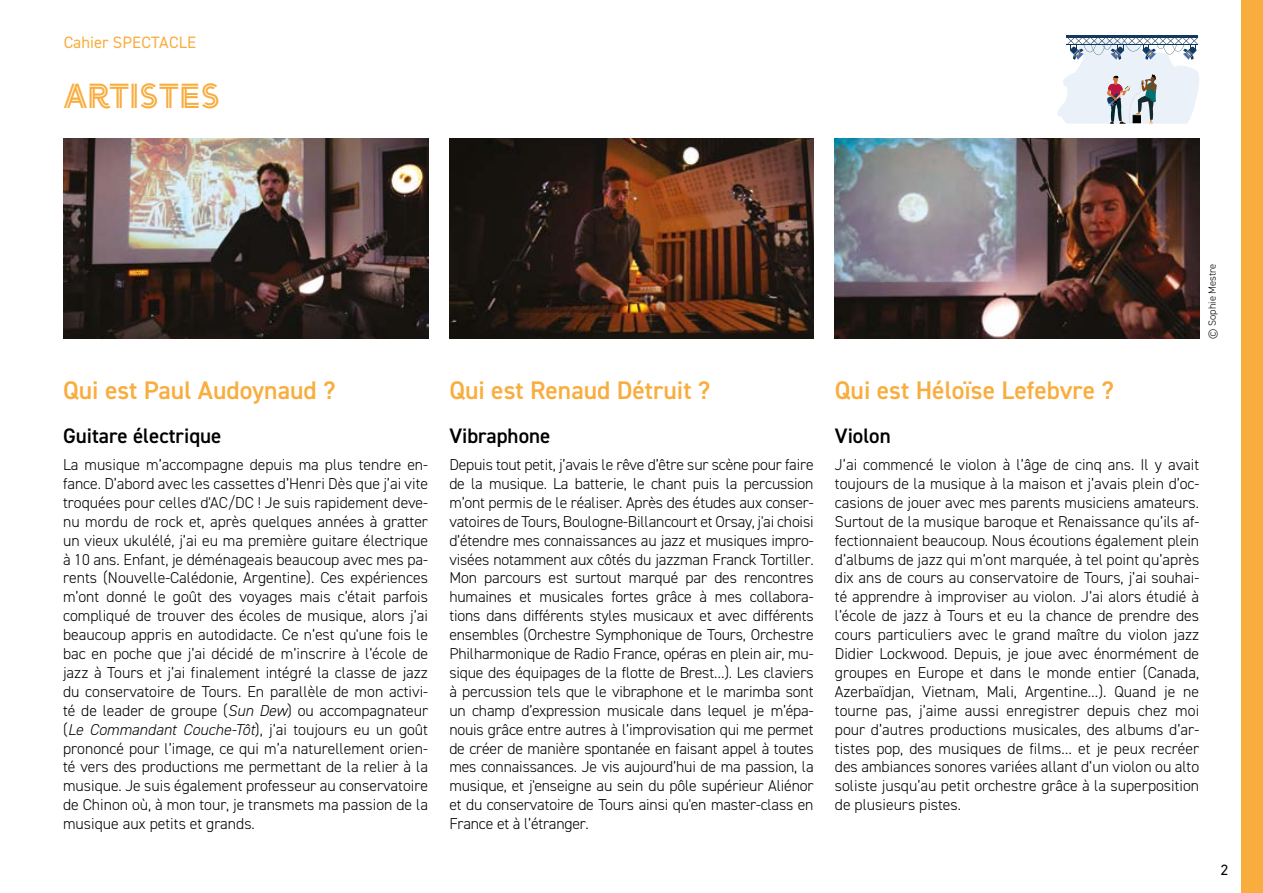
<style>
.page{position:relative;width:1263px;height:893px;background:#fff}
.page>*{position:absolute;margin:0;border:0;box-sizing:border-box;transform-origin:0 0}
.t1{font:34.5px "Arya Double";color:#f8ad3e}
.t2{font:600 25.5px "DIN2014";color:#f8ad3e}
.t3{font:600 21px "DIN2014";color:#000}
.t4{font:16.5px "DIN2014";letter-spacing:.01em;color:#f8ad3e}
.t5{font:300 15.75px/18.9px "DIN2014";color:#000;text-align:justify}
.t6{font:15px "DIN2014";color:#000}
.t7{font:300 10.5px "DIN2014";color:#000}
.s1{font-style:italic}
</style>
<div class="page">
<hr style="left:1066px;top:35px;width:132px;height:3px;background:#12385c">
<svg style="left:1057px;top:37px;width:142px;height:87px"></svg>
<div style="left:1242px;top:0;width:21px;height:893px;background:#f8ad3e"></div>
<img style="left:63px;top:138px;width:365px;height:201px">
<img style="left:449px;top:138px;width:365px;height:201px">
<img style="left:835px;top:138px;width:364px;height:201px">
<p class="t4" style="left:64px;top:32px;width:134px">Cahier SPECTACLE</p>
<h1 class="t1" style="left:64px;top:75px;width:158px">ARTISTES</h1>
<h2 class="t2" style="left:63px;top:373px;width:274px">Qui est Paul Audoynaud ?</h2>
<h3 class="t3" style="left:63px;top:421px;width:160px">Guitare électrique</h3>
<p class="t5" style="left:63px;top:455px;width:367px">La musique m’accompagne depuis ma plus tendre en&shy;fance. D’abord avec les cassettes d’Henri Dès que j’ai vite troquées pour celles d'AC/DC ! Je suis rapidement deve&shy;nu mordu de rock et, après quelques années à gratter un vieux ukulélé, j’ai eu ma première guitare électrique à 10 ans. Enfant, je déménageais beaucoup avec mes pa&shy;rents (Nouvelle-Calédonie, Argentine). Ces expériences m’ont donné le goût des voyages mais c’était parfois compliqué de trouver des écoles de musique, alors j’ai beaucoup appris en autodidacte. Ce n’est qu'une fois le bac en poche que j’ai décidé de m’inscrire à l’école de jazz à Tours et j’ai finalement intégré la classe de jazz du conservatoire de Tours. En parallèle de mon activi&shy;té de leader de groupe (<span class="s1">Sun Dew</span>) ou accompagnateur (<span class="s1">Le Commandant Couche-Tôt</span>), j’ai toujours eu un goût prononcé pour l’image, ce qui m’a naturellement orien&shy;té vers des productions me permettant de la relier à la musique. Je suis également professeur au conservatoire de Chinon où, à mon tour, je transmets ma passion de la musique aux petits et grands.</p>
<h2 class="t2" style="left:449px;top:373px;width:262px">Qui est Renaud Détruit ?</h2>
<h3 class="t3" style="left:449px;top:421px;width:103px">Vibraphone</h3>
<p class="t5" style="left:449px;top:455px;width:366px">Depuis tout petit, j’avais le rêve d’être sur scène pour faire de la musique. La batterie, le chant puis la percussion m’ont permis de le réaliser. Après des études aux conser&shy;vatoires de Tours, Boulogne-Billancourt et Orsay, j'ai choisi d’étendre mes connaissances au jazz et musiques impro&shy;visées notamment aux côtés du jazzman Franck Tortiller.<br>Mon parcours est surtout marqué par des rencontres humaines et musicales fortes grâce à mes collabora&shy;tions dans différents styles musicaux et avec différents ensembles (Orchestre Symphonique de Tours, Orchestre Philharmonique de Radio France, opéras en plein air, mu&shy;sique des équipages de la flotte de Brest…). Les claviers à percussion tels que le vibraphone et le marimba sont un champ d’expression musicale dans lequel je m’épa&shy;nouis grâce entre autres à l’improvisation qui me permet de créer de manière spontanée en faisant appel à toutes mes connaissances. Je vis aujourd’hui de ma passion, la musique, et j'enseigne au sein du pôle supérieur Aliénor et du conservatoire de Tours ainsi qu'en master-class en France et à l’étranger.</p>
<p class="t7" style="left:1206px;top:339px;width:77px;rotate:-90deg">© Sophie Mestre</p>
<h2 class="t2" style="left:835px;top:373px;width:280px">Qui est Héloïse Lefebvre ?</h2>
<h3 class="t3" style="left:835px;top:421px;width:57px">Violon</h3>
<p class="t5" style="left:835px;top:455px;width:366px">J’ai commencé le violon à l’âge de cinq ans. Il y avait toujours de la musique à la maison et j’avais plein d’oc&shy;casions de jouer avec mes parents musiciens amateurs.<br>Surtout de la musique baroque et Renaissance qu’ils af&shy;fectionnaient beaucoup. Nous écoutions également plein d’albums de jazz qui m’ont marquée, à tel point qu’après dix ans de cours au conservatoire de Tours, j’ai souhai&shy;té apprendre à improviser au violon. J’ai alors étudié à l’école de jazz à Tours et eu la chance de prendre des cours particuliers avec le grand maître du violon jazz Didier Lockwood. Depuis, je joue avec énormément de groupes en Europe et dans le monde entier (Canada, Azerbaïdjan, Vietnam, Mali, Argentine…). Quand je ne tourne pas, j’aime aussi enregistrer depuis chez moi pour d’autres productions musicales, des albums d’ar&shy;tistes pop, des musiques de films… et je peux recréer des ambiances sonores variées allant d’un violon ou alto soliste jusqu’au petit orchestre grâce à la superposition de plusieurs pistes.</p>
<p class="t6" style="left:1221px;top:860px;width:9px">2</p>
</div>
